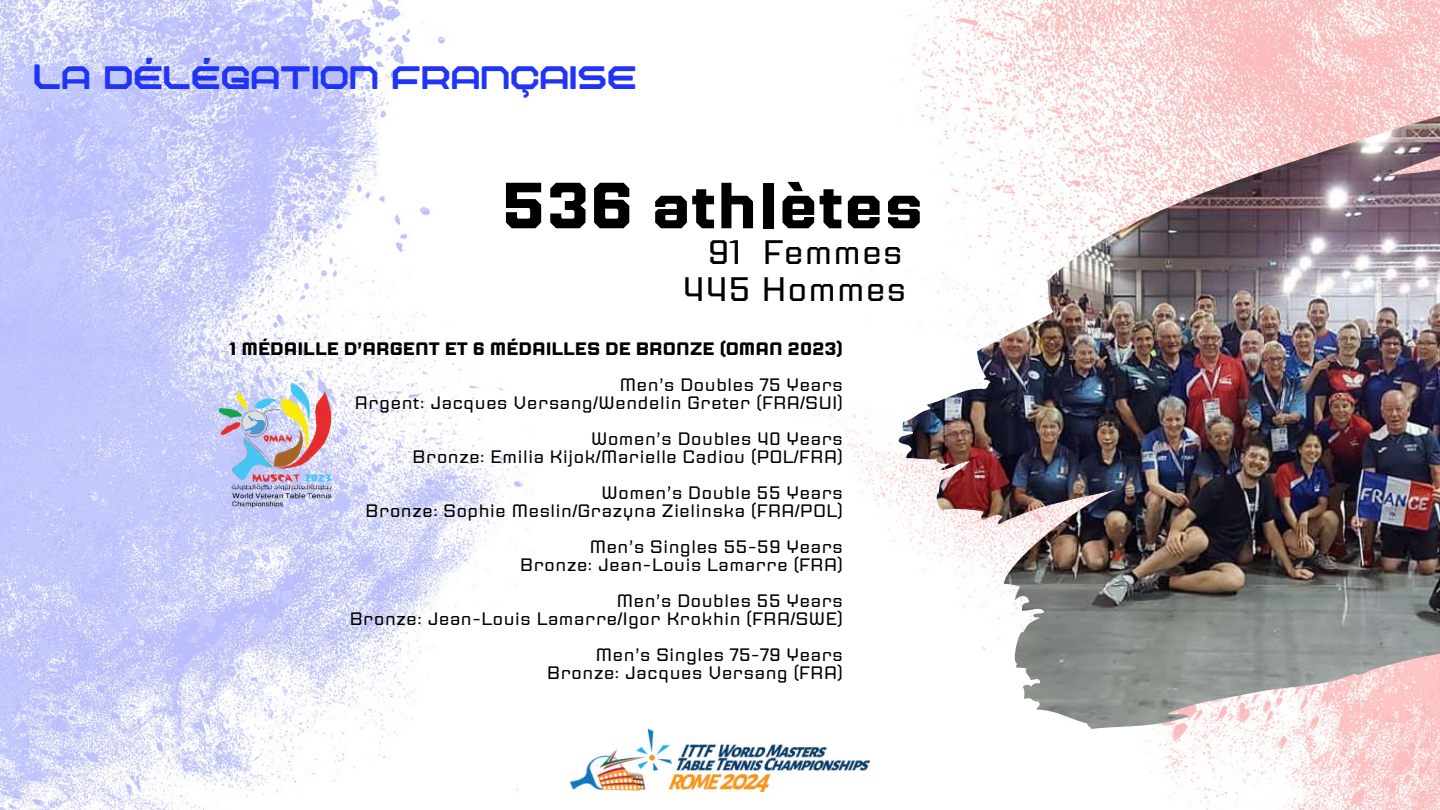
<style>
.page{position:relative;width:1440px;height:810px;background:#fff}
.page>*{position:absolute;margin:0;border:0;box-sizing:border-box;transform-origin:0 0}
.t1{font:700 65px "Jaturat";color:#000}
.t2{font:500 49px "TT RQND Pro Beta";color:#2034f7}
.t3{font:34px/37.4px "Jaturat";color:#000;text-align:right}
.t4{font:18px/18px "Jaturat";color:#000;text-align:right}
.t5{font:700 18px "Jaturat";color:#000}
</style>
<div class="page">
<img style="left:0;top:0;width:1440px;height:810px">
<img style="left:570px;top:729px;width:300px;height:63px">
<img style="left:899px;top:104px;width:541px;height:625px">
<img style="left:216px;top:380px;width:125px;height:132px">
<h2 class="t2" style="left:33px;top:40px;width:605px">La délégation française</h2>
<h1 class="t1" style="left:501px;top:176px;width:424px">536 athlètes</h1>
<h3 class="t3" style="left:683px;top:235px;width:226px">91 Femmes<br>445 Hommes</h3>
<p class="t5" style="left:230px;top:341px;width:614px">1 MÉDAILLE D’ARGENT ET 6 MÉDAILLES DE BRONZE (OMAN 2023)</p>
<p class="t4" style="left:355px;top:377px;width:490px">Men’s Doubles 75 Years<br>Argent: Jacques Versang/Wendelin Greter (FRA/SUI)</p>
<p class="t4" style="left:412px;top:431px;width:432px">Women’s Doubles 40 Years<br>Bronze: Emilia Kijok/Marielle Cadiou (POL/FRA)</p>
<p class="t4" style="left:365px;top:485px;width:479px">Women’s Double 55 Years<br>Bronze: Sophie Meslin/Grazyna Zielinska (FRA/POL)</p>
<p class="t4" style="left:520px;top:539px;width:325px">Men’s Singles 55-59 Years<br>Bronze: Jean-Louis Lamarre (FRA)</p>
<p class="t4" style="left:349px;top:593px;width:495px">Men’s Doubles 55 Years<br>Bronze: Jean-Louis Lamarre/Igor Krokhin (FRA/SWE)</p>
<p class="t4" style="left:547px;top:647px;width:298px">Men’s Singles 75-79 Years<br>Bronze: Jacques Versang (FRA)</p>
</div>
